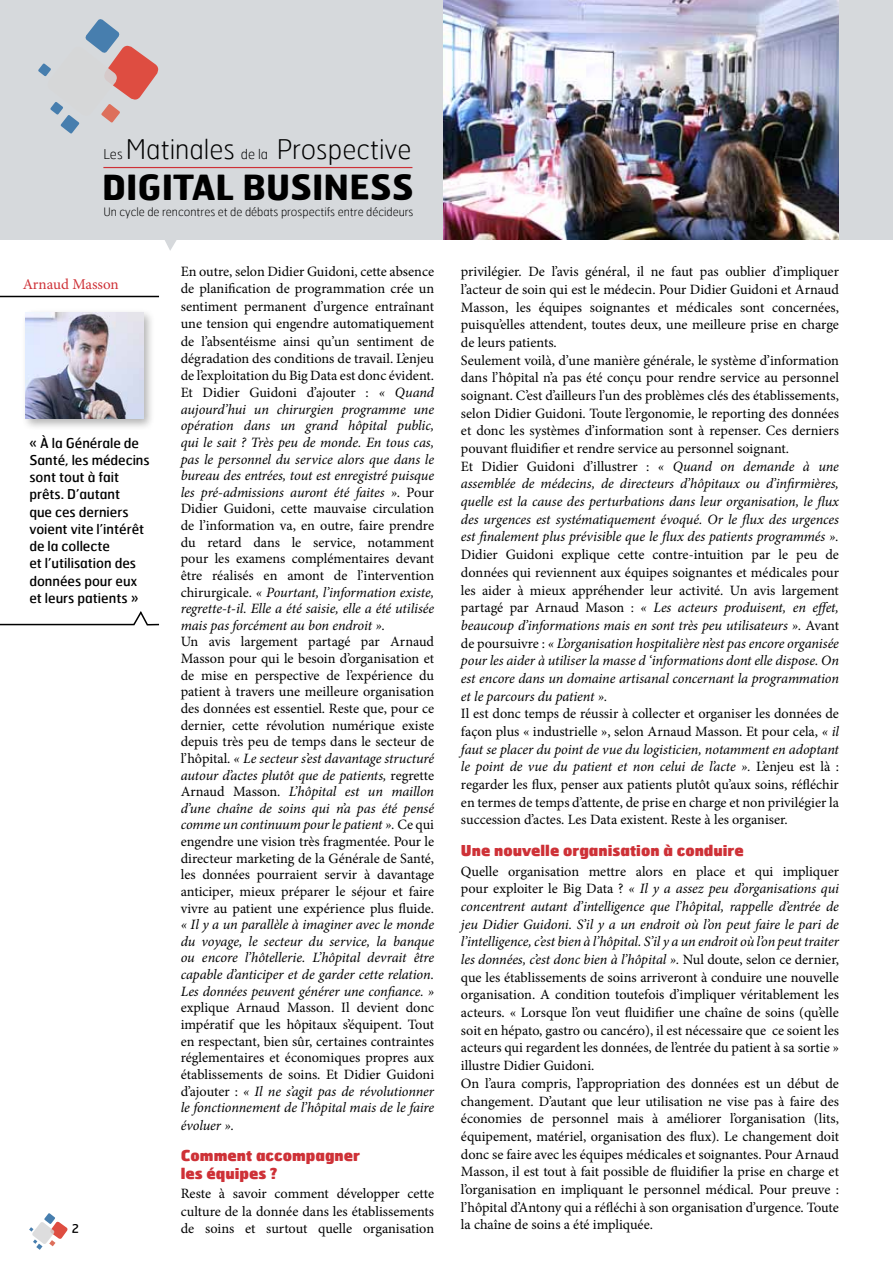
<style>
.page{position:relative;width:893px;height:1263px;background:#fff}
.page>*{position:absolute;margin:0;border:0;box-sizing:border-box;transform-origin:0 0}
.t1{font:700 34.5px "Hermes";color:#000}
.t2{font:100 27px "Hermes";color:#000}
.t3{font:900 15px/18.1px "Hermes";color:#ce3137}
.t4{font:15px "Minion Pro";letter-spacing:-.005em;color:#ce3137}
.t5{font:14.25px/17.7px "Minion Pro";color:#000;text-align:justify}
.t6{font:italic 14.25px/17.7px "Minion Pro";letter-spacing:-.005em;color:#000;text-align:justify}
.t7{font:13.5px/17.2px "Hermes";color:#000}
.t8{font:12px "Hermes";color:#000}
.t9{font:100 11.55px "Hermes";color:#000}
.s1{font-size:13.5px}
.s2{font-style:italic}
.s3{font-style:normal}
</style>
<div class="page">
<svg style="left:164px;top:239px;width:14px;height:12px"></svg>
<div style="left:0;top:0;width:445px;height:239px;background:#d6d9dc"></div>
<svg style="left:38px;top:19px;width:121px;height:115px"></svg>
<hr style="left:103px;top:167px;width:309px;height:1px;background:#ce3137">
<img style="left:444px;top:0;width:395px;height:239px">
<div style="left:839px;top:0;width:54px;height:239px;background:#d6d9dc"></div>
<svg style="left:29px;top:1213px;width:39px;height:37px"></svg>
<div style="left:21px;top:308px;width:135px;height:123px;background:#000;opacity:.3"></div>
<img style="left:25px;top:312px;width:118px;height:106px">
<hr style="left:0;top:296px;width:159px;height:1px;background:#000">
<svg style="left:0;top:611px;width:159px;height:15px"></svg>
<h2 class="t2" style="left:103px;top:133px;width:310px"><span class="s1">Les</span> Matinales <span class="s1">de la</span> Prospective</h2>
<h1 class="t1" style="left:102px;top:165px;width:289px">DIGITAL BUSINESS</h1>
<p class="t9" style="left:103px;top:204px;width:312px">Un cycle de rencontres et de débats prospectifs entre décideurs</p>
<p class="t4" style="left:23px;top:274px;width:98px">Arnaud Masson</p>
<p class="t7" style="left:29px;top:434px;width:122px">« À la Générale de<br>Santé, les médecins sont tout à fait prêts. D’autant<br>que ces derniers voient vite l’intérêt de la collecte<br>et l’utilisation des données pour eux et leurs patients »</p>
<p class="t8" style="left:72px;top:1221px;width:9px">2</p>
<p class="t5" style="left:181px;top:263px;width:255px;line-height:16.8px">En outre, selon Didier Guidoni, cette absence de planification de programmation crée un sentiment permanent d’urgence entraînant une tension qui engendre automatiquement de l’absentéisme ainsi qu’un sentiment de dégradation des conditions de travail. L’enjeu de l’exploitation du Big Data est donc évident.<br>Et Didier Guidoni d’ajouter : <span class="s2">« Quand aujourd’hui un chirurgien programme une opération dans un grand hôpital public, qui le sait ? Très peu de monde. En tous cas, pas le personnel du service alors que dans le bureau des entrées, tout est enregistré puisque les pré-admissions auront été faites ».</span> Pour Didier Guidoni, cette mauvaise circulation de l’information va, en outre, faire prendre du retard dans le service, notamment pour les examens complémentaires devant être réalisés en amont de l’intervention chirurgicale. <span class="s2">« Pourtant, l’information existe, regrette-t-il. Elle a été saisie, elle a été utilisée mais pas forcément au bon endroit ».</span></p>
<p class="t5" style="left:181px;top:634px;width:255px;line-height:16.6px">Un avis largement partagé par Arnaud Masson pour qui le besoin d’organisation et de mise en perspective de l’expérience du patient à travers une meilleure organisation des données est essentiel. Reste que, pour ce dernier, cette révolution numérique existe depuis très peu de temps dans le secteur de l’hôpital. <span class="s2">« Le secteur s’est davantage structuré autour d’actes plutôt que de patients,</span> regrette Arnaud Masson. <span class="s2">L’hôpital est un maillon d’une chaîne de soins qui n’a pas été pensé comme un continuum pour le patient ».</span> Ce qui engendre une vision très fragmentée. Pour le directeur marketing de la Générale de Santé, les données pourraient servir à davantage anticiper, mieux préparer le séjour et faire vivre au patient une expérience plus fluide.</p>
<p class="t6" style="left:181px;top:916px;width:255px;line-height:16.6px">« Il y a un parallèle à imaginer avec le monde du voyage, le secteur du service, la banque ou encore l’hôtellerie. L’hôpital devrait être capable d’anticiper et de garder cette relation.<br>Les données peuvent générer une confiance. »</p>
<p class="t5" style="left:181px;top:999px;width:255px;line-height:16.8px">explique Arnaud Masson. Il devient donc impératif que les hôpitaux s’équipent. Tout en respectant, bien sûr, certaines contraintes réglementaires et économiques propres aux établissements de soins. Et Didier Guidoni d’ajouter : <span class="s2">« Il ne s’agit pas de révolutionner le fonctionnement de l’hôpital mais de le faire évoluer ».</span></p>
<p class="t3" style="left:181px;top:1145px;width:181px">Comment accompagner les équipes ?</p>
<p class="t5" style="left:181px;top:1185px;width:255px">Reste à savoir comment développer cette culture de la donnée dans les établissements de soins et surtout quelle organisation</p>
<p class="t5" style="left:461px;top:263px;width:380px;text-align:left">privilégier. De l’avis général, il ne faut pas oublier d’impliquer l’acteur de soin qui est le médecin. Pour Didier Guidoni et Arnaud Masson, les équipes soignantes et médicales sont concernées, puisqu’elles attendent, toutes deux, une meilleure prise en charge de leurs patients.<br>Seulement voilà, d’une manière générale, le système d’information dans l’hôpital n’a pas été conçu pour rendre service au personnel soignant. C’est d’ailleurs l’un des problèmes clés des établissements, selon Didier Guidoni. Toute l’ergonomie, le reporting des données et donc les systèmes d’information sont à repenser. Ces derniers pouvant fluidifier et rendre service au personnel soignant.<br>Et Didier Guidoni d’illustrer : <span class="s2">« Quand on demande à une assemblée de médecins, de directeurs d’hôpitaux ou d’infirmières, quelle est la cause des perturbations dans leur organisation, le flux des urgences est systématiquement évoqué. Or le flux des urgences est finalement plus prévisible que le flux des patients programmés ».</span></p>
<p class="t6" style="left:461px;top:546px;width:380px"><span class="s3">Didier Guidoni explique cette contre-intuition par le peu de données qui reviennent aux équipes soignantes et médicales pour les aider à mieux appréhender leur activité. Un avis largement partagé par Arnaud Mason :</span> « Les acteurs produisent, en effet, beaucoup d’informations mais en sont très peu utilisateurs ». <span class="s3">Avant de poursuivre :</span> « L’organisation hospitalière n’est pas encore organisée pour les aider à utiliser la masse d ‘informations dont elle dispose. On est encore dans un domaine artisanal concernant la programmation et le parcours du patient ».</p>
<p class="t5" style="left:461px;top:705px;width:380px">Il est donc temps de réussir à collecter et organiser les données de façon plus « industrielle », selon Arnaud Masson. Et pour cela, <span class="s2">« il faut se placer du point de vue du logisticien, notamment en adoptant le point de vue du patient et non celui de l’acte ».</span> L’enjeu est là : regarder les flux, penser aux patients plutôt qu’aux soins, réfléchir en termes de temps d’attente, de prise en charge et non privilégier la succession d’actes. Les Data existent. Reste à les organiser.</p>
<p class="t3" style="left:461px;top:841px;width:284px">Une nouvelle organisation à conduire</p>
<p class="t5" style="left:461px;top:862px;width:380px;text-align:left">Quelle organisation mettre alors en place et qui impliquer pour exploiter le Big Data ? <span class="s2">« Il y a assez peu d’organisations qui concentrent autant d’intelligence que l’hôpital, rappelle d’entrée de jeu Didier Guidoni. S’il y a un endroit où l’on peut faire le pari de l’intelligence, c’est bien à l’hôpital. S’il y a un endroit où l’on peut traiter les données, c’est donc bien à l’hôpital ».</span> Nul doute, selon ce dernier, que les établissements de soins arriveront à conduire une nouvelle organisation. A condition toutefois d’impliquer véritablement les acteurs. « Lorsque l’on veut fluidifier une chaîne de soins (qu’elle soit en hépato, gastro ou cancéro), il est nécessaire que ce soient les acteurs qui regardent les données, de l’entrée du patient à sa sortie » illustre Didier Guidoni.<br>On l’aura compris, l’appropriation des données est un début de changement. D’autant que leur utilisation ne vise pas à faire des économies de personnel mais à améliorer l’organisation (lits, équipement, matériel, organisation des flux). Le changement doit donc se faire avec les équipes médicales et soignantes. Pour Arnaud Masson, il est tout à fait possible de fluidifier la prise en charge et l’organisation en impliquant le personnel médical. Pour preuve : l’hôpital d’Antony qui a réfléchi à son organisation d’urgence. Toute la chaîne de soins a été impliquée.</p>
</div>
